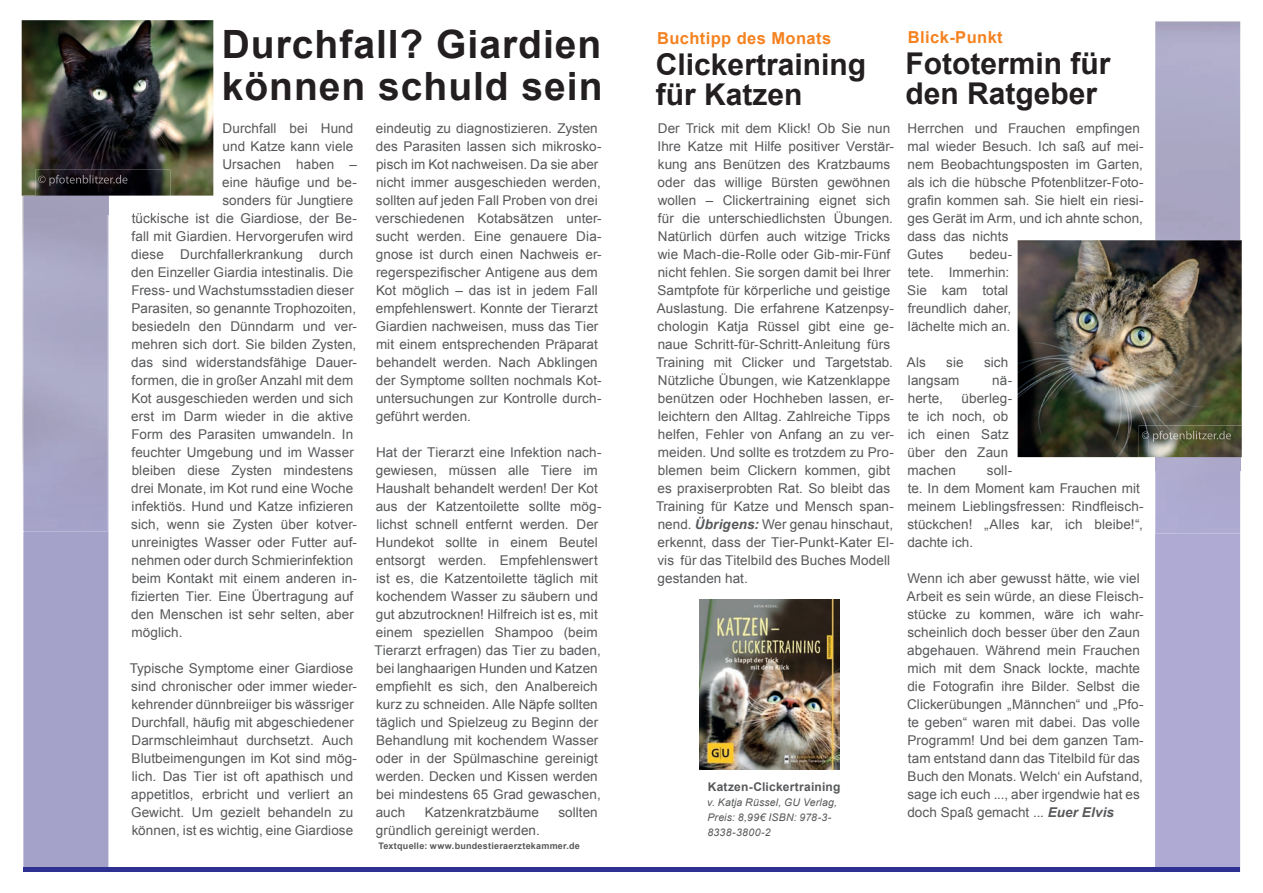
<style>
.page{position:relative;width:1263px;height:893px;background:#fff}
.page>*{position:absolute;margin:0;border:0;box-sizing:border-box;transform-origin:0 0}
.t1{font:700 39px/42px "Arial";letter-spacing:.025em;color:#231f20}
.t2{font:700 30px/30px "Arial";color:#231f20}
.t3{font:700 16.5px "Arial";letter-spacing:.025em;color:#f58220}
.t4{font:13.5px/18px "Arial";letter-spacing:.005em;color:#57585a}
.t5{font:700 12px "Arial";letter-spacing:.015em;color:#57585a}
.t6{font:italic 10.5px/15px "Arial";letter-spacing:.015em;color:#57585a}
.t7{font:700 9px "Arial";letter-spacing:.03em;color:#57585a}
.s1{font-weight:700;font-style:italic}
</style>
<div class="page">
<div style="left:23px;top:531px;width:85px;height:336px;background:#a5a2ca"></div>
<div style="left:23px;top:867px;width:608px;height:5px;background:#2e3092"></div>
<img style="left:23px;top:196px;width:85px;height:335px">
<div style="left:1155px;top:533px;width:85px;height:339px;background:#afaad3"></div>
<div style="left:631px;top:867px;width:608px;height:5px;background:#2e3092"></div>
<img style="left:1155px;top:21px;width:85px;height:512px">
<img style="left:1017px;top:240px;width:225px;height:217px">
<img style="left:22px;top:20px;width:191px;height:176px">
<svg style="left:1240px;top:457px;width:1px;height:14px"></svg>
<img style="left:1155px;top:457px;width:85px;height:14px">
<img style="left:1139px;top:426px;width:103px;height:31px">
<img style="left:1142px;top:431px;width:89px;height:11px">
<img style="left:699px;top:600px;width:141px;height:170px">
<img style="left:35px;top:170px;width:135px;height:45px">
<svg style="left:108px;top:196px;width:1px;height:19px"></svg>
<img style="left:132px;top:213px;width:38px;height:2px">
<img style="left:38px;top:175px;width:90px;height:11px">
<h1 class="t1" style="left:222px;top:25px;width:382px">Durchfall? Giardien können schuld sein</h1>
<p class="t4" style="left:223px;top:119px;width:132px">Durchfall bei Hund</p>
<p class="t4" style="left:223px;top:137px;width:132px">und Katze kann viele</p>
<p class="t4" style="left:222px;top:155px;width:136px">Ursachen haben –</p>
<p class="t4" style="left:222px;top:173px;width:136px">eine häufige und be-</p>
<p class="t4" style="left:222px;top:191px;width:132px">sonders für Jungtiere</p>
<p class="t4" style="left:132px;top:209px;width:227px">tückische ist die Giardiose, der Be-</p>
<p class="t4" style="left:132px;top:227px;width:223px">fall mit Giardien. Hervorgerufen wird</p>
<p class="t4" style="left:131px;top:245px;width:224px">diese Durchfallerkrankung durch</p>
<p class="t4" style="left:131px;top:263px;width:223px">den Einzeller Giardia intestinalis. Die</p>
<p class="t4" style="left:131px;top:281px;width:224px">Fress- und Wachstumsstadien dieser</p>
<p class="t4" style="left:131px;top:299px;width:226px">Parasiten, so genannte Trophozoiten,</p>
<p class="t4" style="left:132px;top:317px;width:227px">besiedeln den Dünndarm und ver-</p>
<p class="t4" style="left:131px;top:335px;width:226px">mehren sich dort. Sie bilden Zysten,</p>
<p class="t4" style="left:131px;top:353px;width:227px">das sind widerstandsfähige Dauer-</p>
<p class="t4" style="left:132px;top:371px;width:223px">formen, die in großer Anzahl mit dem</p>
<p class="t4" style="left:132px;top:389px;width:223px">Kot ausgeschieden werden und sich</p>
<p class="t4" style="left:131px;top:407px;width:224px">erst im Darm wieder in die aktive</p>
<p class="t4" style="left:131px;top:425px;width:223px">Form des Parasiten umwandeln. In</p>
<p class="t4" style="left:132px;top:443px;width:224px">feuchter Umgebung und im Wasser</p>
<p class="t4" style="left:132px;top:461px;width:223px">bleiben diese Zysten mindestens</p>
<p class="t4" style="left:131px;top:479px;width:224px">drei Monate, im Kot rund eine Woche</p>
<p class="t4" style="left:132px;top:497px;width:223px">infektiös. Hund und Katze infizieren</p>
<p class="t4" style="left:131px;top:515px;width:227px">sich, wenn sie Zysten über kotver-</p>
<p class="t4" style="left:131px;top:533px;width:227px">unreinigtes Wasser oder Futter auf-</p>
<p class="t4" style="left:131px;top:551px;width:223px">nehmen oder durch Schmierinfektion</p>
<p class="t4" style="left:132px;top:569px;width:227px">beim Kontakt mit einem anderen in-</p>
<p class="t4" style="left:131px;top:587px;width:224px">fizierten Tier. Eine Übertragung auf</p>
<p class="t4" style="left:131px;top:605px;width:224px">den Menschen ist sehr selten, aber</p>
<p class="t4" style="left:131px;top:623px;width:53px">möglich.</p>
<p class="t4" style="left:130px;top:659px;width:229px">Typische Symptome einer Giardiose sind chronischer oder immer wieder&shy;kehrender dünnbreiiger bis wässriger Durchfall, häufig mit abgeschiedener Darmschleimhaut durchsetzt. Auch Blutbeimengungen im Kot sind mög&shy;lich. Das Tier ist oft apathisch und appetitlos, erbricht und verliert an Gewicht. Um gezielt behandeln zu können, ist es wichtig, eine Giardiose</p>
<p class="t4" style="left:375px;top:119px;width:228px">eindeutig zu diagnostizieren. Zysten des Parasiten lassen sich mikrosko&shy;pisch im Kot nachweisen. Da sie aber nicht immer ausgeschieden werden, sollten auf jeden Fall Proben von drei verschiedenen Kotabsätzen unter&shy;sucht werden. Eine genauere Dia&shy;gnose ist durch einen Nachweis er&shy;regerspezifischer Antigene aus dem Kot möglich – das ist in jedem Fall empfehlenswert. Konnte der Tierarzt Giardien nachweisen, muss das Tier mit einem entsprechenden Präparat behandelt werden. Nach Abklingen der Symptome sollten nochmals Kot&shy;untersuchungen zur Kontrolle durch&shy;geführt werden.</p>
<p class="t4" style="left:374px;top:443px;width:229px">Hat der Tierarzt eine Infektion nach&shy;gewiesen, müssen alle Tiere im Haushalt behandelt werden! Der Kot aus der Katzentoilette sollte mög&shy;lichst schnell entfernt werden. Der Hundekot sollte in einem Beutel entsorgt werden. Empfehlenswert ist es, die Katzentoilette täglich mit kochendem Wasser zu säubern und gut abzutrocknen! Hilfreich ist es, mit einem speziellen Shampoo (beim Tierarzt erfragen) das Tier zu baden, bei langhaarigen Hunden und Katzen empfiehlt es sich, den Analbereich kurz zu schneiden. Alle Näpfe sollten täglich und Spielzeug zu Beginn der Behandlung mit kochendem Wasser oder in der Spülmaschine gereinigt werden. Decken und Kissen werden bei mindestens 65 Grad gewaschen, auch</p>
<p class="t4" style="left:425px;top:803px;width:116px">Katzenkratzbäume</p>
<p class="t4" style="left:558px;top:803px;width:41px">sollten</p>
<p class="t4" style="left:376px;top:821px;width:166px">gründlich gereinigt werden.</p>
<p class="t7" style="left:378px;top:839px;width:203px">Textquelle: www.bundestieraerztekammer.de</p>
<p class="t3" style="left:657px;top:27px;width:176px">Buchtipp des Monats</p>
<p class="t3" style="left:908px;top:26px;width:96px">Blick-Punkt</p>
<h2 class="t2" style="left:656px;top:50px;width:212px">Clickertraining für Katzen</h2>
<h2 class="t2" style="left:905px;top:49px;width:206px">Fototermin für den Ratgeber</h2>
<p class="t4" style="left:656px;top:120px;width:239px">Der Trick mit dem Klick! Ob Sie nun Ihre Katze mit Hilfe positiver Verstär&shy;kung ans Benützen des Kratzbaums oder das willige Bürsten gewöhnen wollen – Clickertraining eignet sich für die unterschiedlichsten Übungen.<br>Natürlich dürfen auch witzige Tricks wie Mach-die-Rolle oder Gib-mir-Fünf nicht fehlen. Sie sorgen damit bei Ihrer Samtpfote für körperliche und geistige Auslastung. Die erfahrene Katzenpsy&shy;chologin Katja Rüssel gibt eine ge&shy;naue Schritt-für-Schritt-Anleitung fürs Training mit Clicker und Targetstab.<br>Nützliche Übungen, wie Katzenklappe benützen oder Hochheben lassen, er&shy;leichtern den Alltag. Zahlreiche Tipps helfen, Fehler von Anfang an zu ver&shy;meiden. Und sollte es trotzdem zu Pro&shy;blemen beim Clickern kommen, gibt es praxiserprobten Rat. So bleibt das Training für Katze und Mensch span&shy;nend. <span class="s1">Übrigens:</span> Wer genau hinschaut, erkennt, dass der Tier-Punkt-Kater El&shy;vis für das Titelbild des Buches Modell gestanden hat.</p>
<p class="t4" style="left:907px;top:120px;width:238px">Herrchen und Frauchen empfingen mal wieder Besuch. Ich saß auf mei&shy;nem Beobachtungsposten im Garten, als ich die hübsche Pfotenblitzer-Foto&shy;grafin kommen sah. Sie hielt ein riesi&shy;ges Gerät im Arm, und ich ahnte schon, dass das nichts<br>Gutes</p>
<p class="t4" style="left:907px;top:246px;width:106px;text-indent:62px">bedeu&shy;tete. Immerhin:<br>Sie kam total freundlich daher, lächelte mich an.</p>
<p class="t4" style="left:907px;top:354px;width:21px">Als</p>
<p class="t4" style="left:946px;top:354px;width:19px">sie</p>
<p class="t4" style="left:984px;top:354px;width:26px">sich</p>
<p class="t4" style="left:908px;top:372px;width:53px">langsam</p>
<p class="t4" style="left:992px;top:372px;width:21px">nä-</p>
<p class="t4" style="left:908px;top:390px;width:37px">herte,</p>
<p class="t4" style="left:907px;top:390px;width:106px;text-indent:54px">überleg&shy;te ich noch, ob ich einen Satz über den Zaun machen</p>
<p class="t4" style="left:907px;top:462px;width:238px;text-indent:79px">soll-<br>te. In dem Moment kam Frauchen mit meinem Lieblingsfressen: Rindfleisch&shy;stückchen! „Alles kar, ich bleibe!“, dachte ich.</p>
<p class="t4" style="left:907px;top:570px;width:239px">Wenn ich aber gewusst hätte, wie viel Arbeit es sein würde, an diese Fleisch&shy;stücke zu kommen, wäre ich wahr&shy;scheinlich doch besser über den Zaun abgehauen. Während mein Frauchen mich mit dem Snack lockte, machte die Fotografin ihre Bilder. Selbst die Clickerübungen „Männchen“ und „Pfo&shy;te geben“ waren mit dabei. Das volle Programm! Und bei dem ganzen Tam&shy;tam entstand dann das Titelbild für das Buch den Monats. Welch‘ ein Aufstand, sage ich euch ..., aber irgendwie hat es doch Spaß gemacht ... <span class="s1">Euer Elvis</span></p>
<p class="t5" style="left:708px;top:778px;width:134px">Katzen-Clickertraining</p>
<p class="t6" style="left:707px;top:795px;width:131px">v. Katja Rüssel, GU Verlag,<br>Preis: 8,99€ ISBN: 978-3-<br>8338-3800-2</p>
</div>
